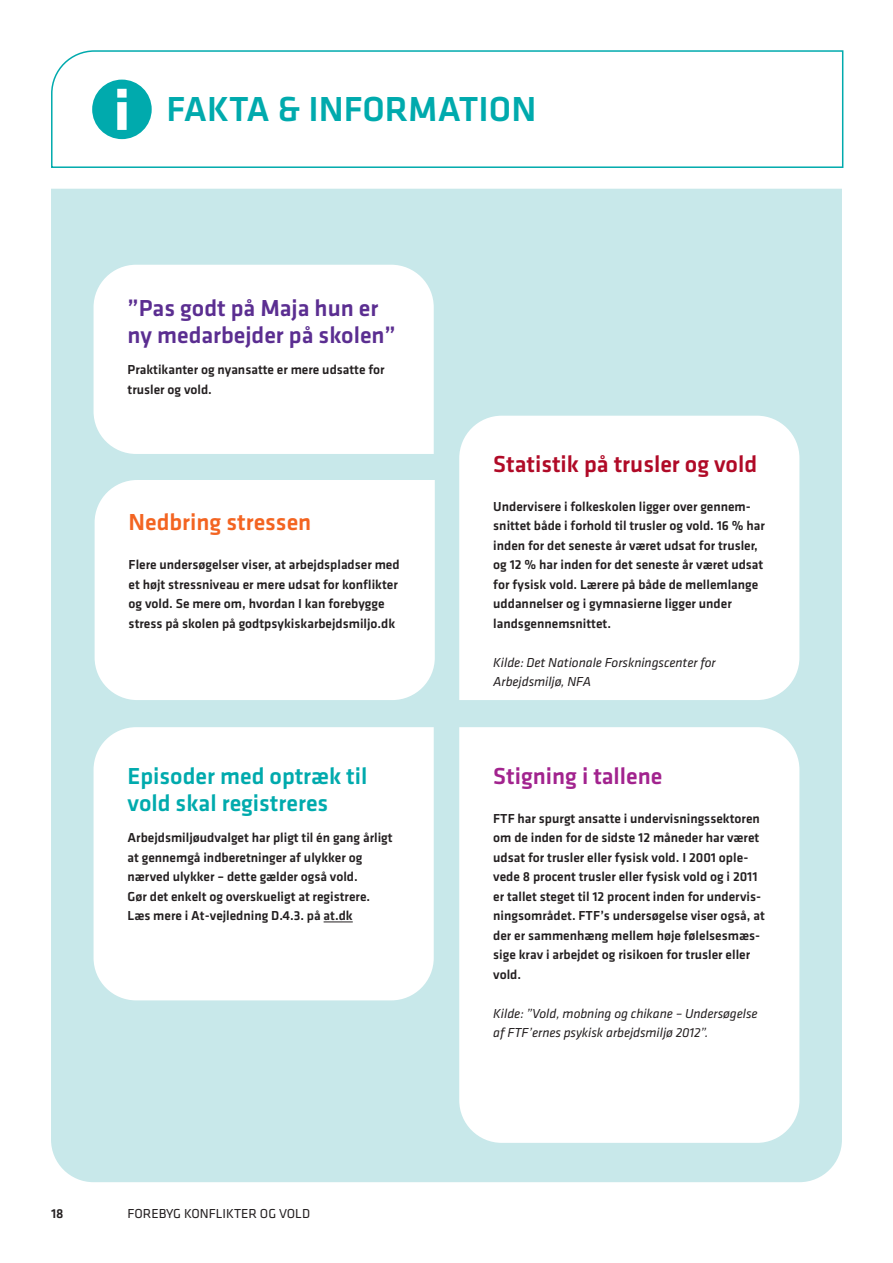
<style>
.page{position:relative;width:893px;height:1263px;background:#fff}
.page>*{position:absolute;margin:0;border:0;box-sizing:border-box;transform-origin:0 0}
.t1{font:500 36px "Klavika";color:#00aaad}
.BAR_BoksRubrik_Sort{font:500 24px "Klavika";color:#5b2e91}
.BAR_BoksRubrik_Sort-2{font:500 24px/27px "Klavika";color:#00aaad}
.BAR_BoksRubrik_Sort-3{font:500 24px "Klavika";color:#b00a27}
.BAR_BoksRubrik_Sort-4{font:500 24px "Klavika";color:#f36421}
.BAR_BoksRubrik_Sort-5{font:500 24px "Klavika";color:#a2238e}
.BAR_BoksBrød_Sort{font:500 13.5px/19.5px "Klavika";color:#231f20}
.BAR_BoksRubrik_Sort-6{font:500 13.5px/19.5px "Klavika";color:#231f20}
.t2{font:italic 13.5px/19.5px "Klavika";letter-spacing:-.005em;color:#231f20}
.t3{font:13.5px "Klavika";color:#231f20}
</style>
<div class="page">
<div style="left:51px;top:189px;width:791px;height:993px;background:#c8e8ea"></div>
<svg style="left:51px;top:50px;width:793px;height:118px"></svg>
<div style="left:92px;top:80px;width:60px;height:59px;background:#00aaad;border-radius:50%"></div>
<svg style="left:117px;top:89px;width:10px;height:41px"></svg>
<svg style="left:94px;top:265px;width:340px;height:189px"></svg>
<svg style="left:95px;top:480px;width:340px;height:220px"></svg>
<svg style="left:459px;top:416px;width:340px;height:284px"></svg>
<svg style="left:94px;top:727px;width:340px;height:273px"></svg>
<svg style="left:324px;top:922px;width:29px;height:1px"></svg>
<svg style="left:459px;top:727px;width:340px;height:416px"></svg>
<p class="t1" style="left:167px;top:89px;width:371px">FAKTA &amp; INFORMATION</p>
<p class="BAR_BoksRubrik_Sort" style="left:128px;top:294px;width:252px">”Pas godt på Maja hun er</p>
<p class="BAR_BoksRubrik_Sort" style="left:128px;top:321px;width:270px">ny medarbejder på skolen”</p>
<p class="BAR_BoksBrød_Sort" style="left:128px;top:360px;width:259px">Praktikanter og nyansatte er mere udsatte for trusler og vold.</p>
<p class="BAR_BoksRubrik_Sort-4" style="left:129px;top:509px;width:184px">Nedbring stressen</p>
<p class="BAR_BoksRubrik_Sort-6" style="left:129px;top:555px;width:272px">Flere undersøgelser viser, at arbejdspladser med et højt stressniveau er mere udsat for konflikter og vold. Se mere om, hvordan I kan forebygge stress på skolen på godtpsykiskarbejdsmiljo.dk</p>
<p class="BAR_BoksRubrik_Sort-2" style="left:128px;top:763px;width:241px">Episoder med optræk til vold skal registreres</p>
<p class="BAR_BoksBrød_Sort" style="left:128px;top:828px;width:267px">Arbejdsmiljøudvalget har pligt til én gang årligt at gennemgå indberetninger af ulykker og nærved ulykker – dette gælder også vold.<br>Gør det enkelt og overskueligt at registrere.<br>Læs mere i At-vejledning D.4.3. på at.dk</p>
<p class="BAR_BoksBrød_Sort" style="left:51px;top:1204px;width:14px">18</p>
<p class="t3" style="left:128px;top:1206px;width:184px">FOREBYG KONFLIKTER OG VOLD</p>
<p class="BAR_BoksRubrik_Sort-3" style="left:493px;top:450px;width:265px">Statistik på trusler og vold</p>
<p class="BAR_BoksBrød_Sort" style="left:493px;top:497px;width:273px">Undervisere i folkeskolen ligger over gennem&shy;snittet både i forhold til trusler og vold. 16 % har inden for det seneste år været udsat for trusler, og 12 % har inden for det seneste år været udsat for fysisk vold. Lærere på både de mellemlange uddannelser og i gymnasierne ligger under landsgennemsnittet.</p>
<p class="t2" style="left:493px;top:653px;width:224px">Kilde: Det Nationale Forskningscenter for</p>
<p class="t2" style="left:493px;top:672px;width:99px">Arbejdsmiljø, NFA</p>
<p class="BAR_BoksRubrik_Sort-5" style="left:493px;top:762px;width:171px">Stigning i tallene</p>
<p class="BAR_BoksBrød_Sort" style="left:493px;top:809px;width:273px">FTF har spurgt ansatte i undervisningssektoren om de inden for de sidste 12 måneder har været udsat for trusler eller fysisk vold. I 2001 ople&shy;vede 8 procent trusler eller fysisk vold og i 2011 er tallet steget til 12 procent inden for undervis&shy;ningsområdet. FTF’s undersøgelse viser også, at der er sammenhæng mellem høje følelsesmæs&shy;sige krav i arbejdet og risikoen for trusler eller vold.</p>
<p class="t2" style="left:493px;top:1004px;width:266px">Kilde: ”Vold, mobning og chikane – Undersøgelse af FTF’ernes psykisk arbejdsmiljø 2012”.</p>
</div>
